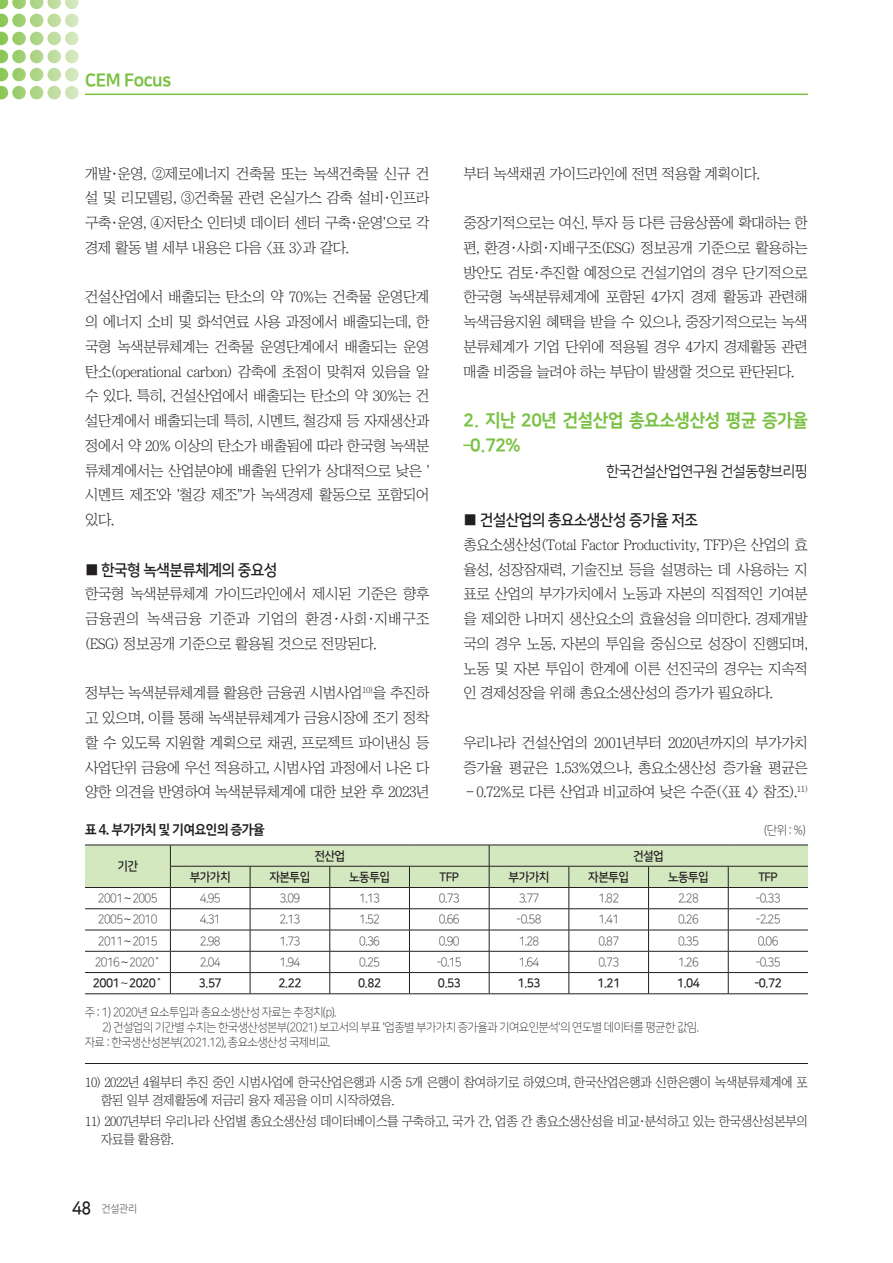
<style>
.page{position:relative;width:893px;height:1263px;background:#fff}
.page>*{position:absolute;margin:0;border:0;box-sizing:border-box;transform-origin:0 0}
._1{font:18px/24.8px "Nanum Square EB";letter-spacing:-.025em;color:#79c142;scale:.95 1}
.건설브리핑2-네모_타이틀{font:15.75px "Nanum Square B";letter-spacing:-.04em;color:#231f20;scale:.95 1}
.건설브리핑_2_-다음단락_저자이름{font:15px "Nanum Square R";letter-spacing:-.04em;color:#231f20;scale:.95 1}
.본문{font:14.7px/24.8px "Chosunilbo NM";letter-spacing:-.025em;color:#231f20;text-align:justify}
.표제목{font:700 13.5px "Nanum Barun Gothic";letter-spacing:-.025em;color:#231f20;scale:.95 1}
.각주{font:13.2px/18px "Chosunilbo NM";letter-spacing:-.025em;color:#231f20;scale:.95 1}
.표본문제목{font:12.3px "Nanum Square B";letter-spacing:-.05em;color:#231f20;scale:.95 1}
.표본문{font:12px "Nanum Square L";letter-spacing:-.05em;color:#231f20;scale:.95 1}
.표제목-2{font:12px "Nanum Square L";color:#231f20;scale:.95 1}
.t1{font:10.5px "Nanum Square R";color:#6c6d70;scale:.95 1}
.s1{font-family:"Nanum Square B";font-size:18px;color:#231f20}
</style>
<div class="page">
<hr style="left:85px;top:94px;width:723px;height:1px;background:#79c142">
<svg style="left:0;top:0;width:79px;height:99px"></svg>
<div style="left:65px;top:14px;width:14px;height:13px;background:#d2e7bb;border-radius:50%"></div>
<div style="left:65px;top:32px;width:14px;height:13px;background:#d2e7bb;border-radius:50%"></div>
<div style="left:65px;top:50px;width:14px;height:13px;background:#d2e7bb;border-radius:50%"></div>
<div style="left:65px;top:68px;width:14px;height:13px;background:#d2e7bb;border-radius:50%"></div>
<div style="left:65px;top:86px;width:14px;height:13px;background:#d2e7bb;border-radius:50%"></div>
<hr style="left:85px;top:1063px;width:723px;height:1px;background:#231f20">
<svg style="left:85px;top:845px;width:723px;height:148px"></svg>
<hr style="left:85px;top:993px;width:85px;height:1px;background:#231f20">
<hr style="left:170px;top:993px;width:80px;height:1px;background:#231f20">
<hr style="left:250px;top:993px;width:80px;height:1px;background:#231f20">
<hr style="left:330px;top:993px;width:79px;height:1px;background:#231f20">
<hr style="left:409px;top:993px;width:80px;height:1px;background:#231f20">
<hr style="left:489px;top:993px;width:80px;height:1px;background:#231f20">
<hr style="left:569px;top:993px;width:80px;height:1px;background:#231f20">
<hr style="left:649px;top:993px;width:79px;height:1px;background:#231f20">
<hr style="left:728px;top:993px;width:80px;height:1px;background:#231f20">
<p class="_1" style="left:85px;top:68px;width:92px">CEM Focus</p>
<p class="본문" style="left:85px;top:161px;width:346px">개발·운영, ②제로에너지 건축물 또는 녹색건축물 신규 건 설 및 리모델링, ③건축물 관련 온실가스 감축 설비·인프라 구축·운영, ④저탄소 인터넷 데이터 센터 구축·운영'으로 각 경제 활동 별 세부 내용은 다음 &lt;표 3&gt;과 같다.</p>
<p class="본문" style="left:85px;top:285px;width:346px">건설산업에서 배출되는 탄소의 약 70%는 건축물 운영단계 의 에너지 소비 및 화석연료 사용 과정에서 배출되는데, 한 국형 녹색분류체계는 건축물 운영단계에서 배출되는 운영 탄소(operational carbon) 감축에 초점이 맞춰져 있음을 알 수 있다. 특히, 건설산업에서 배출되는 탄소의 약 30%는 건 설단계에서 배출되는데 특히, 시멘트, 철강재 등 자재생산과 정에서 약 20% 이상의 탄소가 배출됨에 따라 한국형 녹색분 류체계에서는 산업분야에 배출원 단위가 상대적으로 낮은 ' 시멘트 제조'와 '철강 제조''가 녹색경제 활동으로 포함되어 있다.</p>
<p class="건설브리핑2-네모_타이틀" style="left:85px;top:561px;width:204px">■ 한국형 녹색분류체계의 중요성</p>
<p class="본문" style="left:85px;top:582px;width:346px">한국형 녹색분류체계 가이드라인에서 제시된 기준은 향후 금융권의 녹색금융 기준과 기업의 환경·사회·지배구조 (ESG) 정보공개 기준으로 활용될 것으로 전망된다.</p>
<p class="본문" style="left:85px;top:681px;width:346px">정부는 녹색분류체계를 활용한 금융권 시범사업<sup>10)</sup>을 추진하 고 있으며, 이를 통해 녹색분류체계가 금융시장에 조기 정착 할 수 있도록 지원할 계획으로 채권, 프로젝트 파이낸싱 등 사업단위 금융에 우선 적용하고, 시범사업 과정에서 나온 다 양한 의견을 반영하여 녹색분류체계에 대한 보완 후 2023년</p>
<p class="본문" style="left:463px;top:161px;width:298px">부터 녹색채권 가이드라인에 전면 적용할 계획이다.</p>
<p class="본문" style="left:463px;top:210px;width:346px">중장기적으로는 여신, 투자 등 다른 금융상품에 확대하는 한 편, 환경·사회·지배구조(ESG) 정보공개 기준으로 활용하는 방안도 검토·추진할 예정으로 건설기업의 경우 단기적으로 한국형 녹색분류체계에 포함된 4가지 경제 활동과 관련해 녹색금융지원 혜택을 받을 수 있으나, 중장기적으로는 녹색 분류체계가 기업 단위에 적용될 경우 4가지 경제활동 관련 매출 비중을 늘려야 하는 부담이 발생할 것으로 판단된다.</p>
<p class="_1" style="left:463px;top:408px;width:364px">2. 지난 20년 건설산업 총요소생산성 평균 증가율 –0.72%</p>
<p class="건설브리핑_2_-다음단락_저자이름" style="left:606px;top:463px;width:214px">한국건설산업연구원 건설동향브리핑</p>
<p class="건설브리핑2-네모_타이틀" style="left:463px;top:512px;width:248px">■ 건설산업의 총요소생산성 증가율 저조</p>
<p class="본문" style="left:463px;top:532px;width:346px">총요소생산성(Total Factor Productivity, TFP)은 산업의 효 율성, 성장잠재력, 기술진보 등을 설명하는 데 사용하는 지 표로 산업의 부가가치에서 노동과 자본의 직접적인 기여분 을 제외한 나머지 생산요소의 효율성을 의미한다. 경제개발 국의 경우 노동, 자본의 투입을 중심으로 성장이 진행되며, 노동 및 자본 투입이 한계에 이른 선진국의 경우는 지속적 인 경제성장을 위해 총요소생산성의 증가가 필요하다.</p>
<p class="본문" style="left:463px;top:730px;width:346px">우리나라 건설산업의 2001년부터 2020년까지의 부가가치 증가율 평균은 1.53%였으나, 총요소생산성 증가율 평균은 –0.72%로 다른 산업과 비교하여 낮은 수준(&lt;표 4&gt; 참조).<sup>11)</sup></p>
<p class="표제목" style="left:85px;top:823px;width:190px">표 4. 부가가치 및 기여요인의 증가율</p>
<p class="표제목-2" style="left:764px;top:824px;width:45px">(단위 : %)</p>
<p class="표본문제목" style="left:117px;top:860px;width:23px">기간</p>
<p class="표본문제목" style="left:314px;top:849px;width:34px">전산업</p>
<p class="표본문제목" style="left:633px;top:849px;width:34px">건설업</p>
<p class="표본문제목" style="left:190px;top:870px;width:44px">부가가치</p>
<p class="표본문제목" style="left:270px;top:870px;width:44px">자본투입</p>
<p class="표본문제목" style="left:349px;top:870px;width:44px">노동투입</p>
<p class="표본문제목" style="left:440px;top:870px;width:22px">TFP</p>
<p class="표본문제목" style="left:509px;top:870px;width:44px">부가가치</p>
<p class="표본문제목" style="left:588px;top:870px;width:44px">자본투입</p>
<p class="표본문제목" style="left:668px;top:870px;width:44px">노동투입</p>
<p class="표본문제목" style="left:758px;top:870px;width:22px">TFP</p>
<p class="표본문" style="left:98px;top:892px;width:64px">2001∼2005</p>
<p class="표본문" style="left:200px;top:892px;width:23px">4.95</p>
<p class="표본문" style="left:280px;top:892px;width:23px">3.09</p>
<p class="표본문" style="left:359px;top:892px;width:23px">1.13</p>
<p class="표본문" style="left:439px;top:892px;width:23px">0.73</p>
<p class="표본문" style="left:519px;top:892px;width:23px">3.77</p>
<p class="표본문" style="left:598px;top:892px;width:23px">1.82</p>
<p class="표본문" style="left:678px;top:892px;width:23px">2.28</p>
<p class="표본문" style="left:756px;top:892px;width:28px">-0.33</p>
<p class="표본문" style="left:98px;top:913px;width:64px">2005∼2010</p>
<p class="표본문" style="left:200px;top:913px;width:23px">4.31</p>
<p class="표본문" style="left:280px;top:913px;width:23px">2.13</p>
<p class="표본문" style="left:359px;top:913px;width:23px">1.52</p>
<p class="표본문" style="left:439px;top:913px;width:23px">0.66</p>
<p class="표본문" style="left:517px;top:913px;width:28px">-0.58</p>
<p class="표본문" style="left:598px;top:913px;width:23px">1.41</p>
<p class="표본문" style="left:678px;top:913px;width:23px">0.26</p>
<p class="표본문" style="left:756px;top:913px;width:28px">-2.25</p>
<p class="표본문" style="left:98px;top:934px;width:64px">2011∼2015</p>
<p class="표본문" style="left:200px;top:934px;width:23px">2.98</p>
<p class="표본문" style="left:280px;top:934px;width:23px">1.73</p>
<p class="표본문" style="left:359px;top:934px;width:23px">0.36</p>
<p class="표본문" style="left:439px;top:934px;width:23px">0.90</p>
<p class="표본문" style="left:519px;top:934px;width:23px">1.28</p>
<p class="표본문" style="left:598px;top:934px;width:23px">0.87</p>
<p class="표본문" style="left:678px;top:934px;width:23px">0.35</p>
<p class="표본문" style="left:758px;top:934px;width:23px">0.06</p>
<p class="표본문" style="left:95px;top:956px;width:71px">2016∼2020˚</p>
<p class="표본문" style="left:200px;top:956px;width:23px">2.04</p>
<p class="표본문" style="left:280px;top:956px;width:23px">1.94</p>
<p class="표본문" style="left:359px;top:956px;width:23px">0.25</p>
<p class="표본문" style="left:437px;top:956px;width:28px">-0.15</p>
<p class="표본문" style="left:519px;top:956px;width:23px">1.64</p>
<p class="표본문" style="left:598px;top:956px;width:23px">0.73</p>
<p class="표본문" style="left:678px;top:956px;width:23px">1.26</p>
<p class="표본문" style="left:756px;top:956px;width:28px">-0.35</p>
<p class="표본문제목" style="left:93px;top:977px;width:75px">2001∼2020˚</p>
<p class="표본문제목" style="left:199px;top:977px;width:26px">3.57</p>
<p class="표본문제목" style="left:278px;top:977px;width:26px">2.22</p>
<p class="표본문제목" style="left:358px;top:977px;width:26px">0.82</p>
<p class="표본문제목" style="left:438px;top:977px;width:26px">0.53</p>
<p class="표본문제목" style="left:517px;top:977px;width:26px">1.53</p>
<p class="표본문제목" style="left:597px;top:977px;width:26px">1.21</p>
<p class="표본문제목" style="left:677px;top:977px;width:26px">1.04</p>
<p class="표본문제목" style="left:754px;top:977px;width:30px">-0.72</p>
<p class="표본문" style="left:85px;top:1006px;width:266px">주 : 1) 2020년 요소투입과 총요소생산성 자료는 추정치(p).</p>
<p class="표본문" style="left:102px;top:1021px;width:630px">2) 건설업의 기간별 수치는 한국생산성본부(2021) 보고서의 부표 '업종별 부가가치 증가율과 기여요인분석'의 연도별 데이터를 평균한 값임.</p>
<p class="표본문" style="left:85px;top:1036px;width:260px">자료 : 한국생산성본부(2021.12), 총요소생산성 국제비교.</p>
<p class="각주" style="left:101px;top:1073px;width:745px;text-indent:-16px">10) 2022년 4월부터 추진 중인 시범사업에 한국산업은행과 시중 5개 은행이 참여하기로 하였으며, 한국산업은행과 신한은행이 녹색분류체계에 포 함된 일부 경제활동에 저금리 융자 제공을 이미 시작하였음.</p>
<p class="각주" style="left:101px;top:1112px;width:745px;text-indent:-16px">11) 2007년부터 우리나라 산업별 총요소생산성 데이터베이스를 구축하고, 국가 간, 업종 간 총요소생산성을 비교·분석하고 있는 한국생산성본부의 자료를 활용함.</p>
<p class="t1" style="left:72px;top:1204px;width:70px"><span class="s1">48</span> 건설관리</p>
</div>
